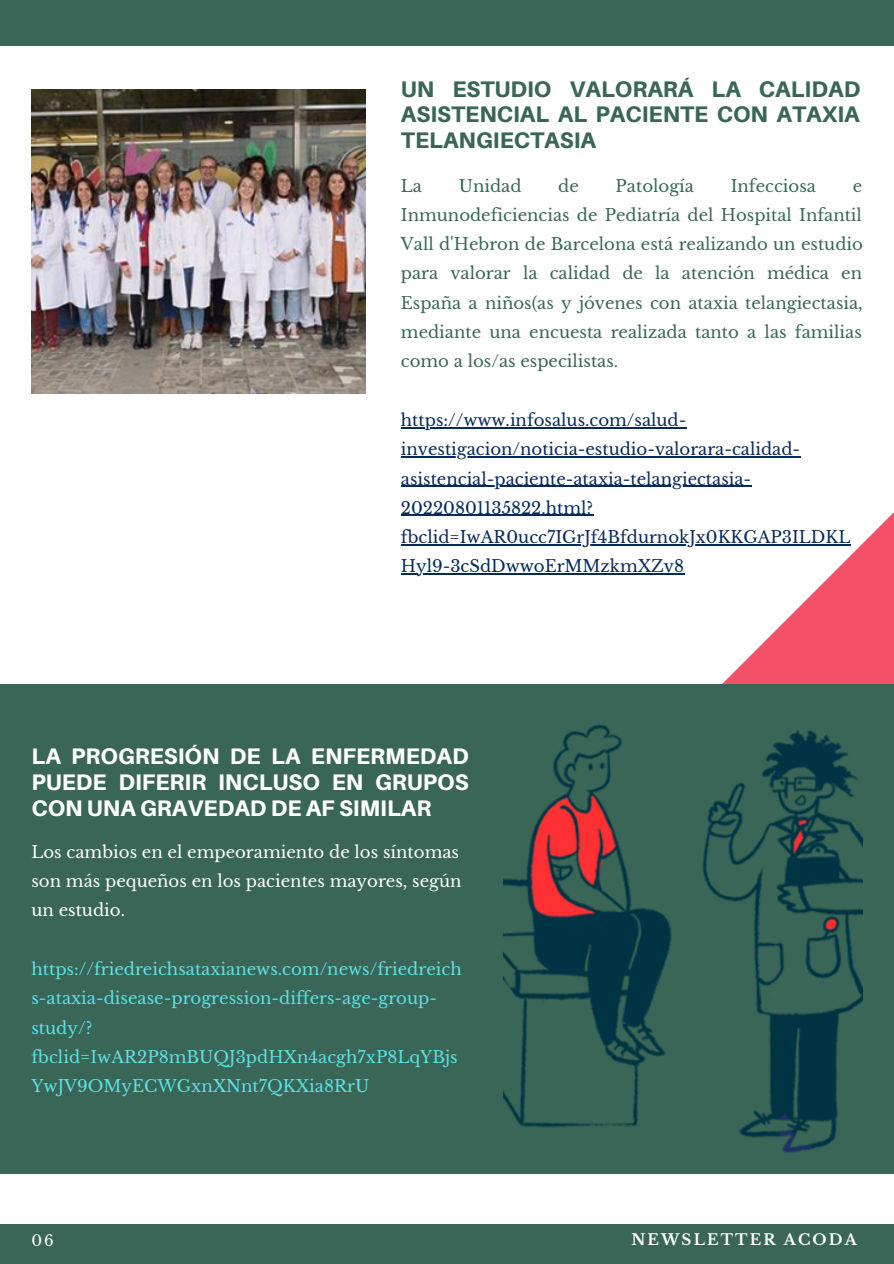
<style>
.page{position:relative;width:894px;height:1264px;background:#fff}
.page>*{position:absolute;margin:0;border:0;box-sizing:border-box;transform-origin:0 0}
.t1{font:800 22.5px/26px "Aileron";color:#fff;text-align:justify}
.t2{font:800 22.5px/26px "Aileron";color:#396656;text-align:justify}
.t3{font:16.5px/29.2px "Libre Baskerville";color:#396656;text-align:justify}
.t4{font:16.5px/29.2px "Libre Baskerville";color:#08295b}
.t5{font:16.5px/29.2px "Libre Baskerville";color:#5ce1e6}
.t6{font:16.5px/29.2px "Libre Baskerville";color:#fff}
.t7{font:700 15px "Libre Baskerville";letter-spacing:.14em;color:#fff}
.t8{font:15px "Libre Baskerville";color:#fff}
</style>
<div class="page">
<svg style="left:574px;top:427px;width:319px;height:257px"></svg>
<div style="left:0;top:684px;width:893px;height:488px;background:#396656"></div>
<div style="left:0;top:1224px;width:893px;height:39px;background:#396656"></div>
<div style="left:0;top:0;width:893px;height:45px;background:#396656"></div>
<img style="left:503px;top:725px;width:359px;height:428px">
<hr style="left:401px;top:427px;width:285px;height:1px;background:#08295b">
<hr style="left:401px;top:456px;width:399px;height:1px;background:#08295b">
<hr style="left:401px;top:485px;width:350px;height:2px;background:#08295b">
<hr style="left:401px;top:515px;width:192px;height:1px;background:#08295b">
<hr style="left:401px;top:544px;width:449px;height:1px;background:#08295b">
<hr style="left:401px;top:573px;width:282px;height:1px;background:#08295b">
<img style="left:31px;top:89px;width:334px;height:304px">
<h1 class="t2" style="left:401px;top:75px;width:460px">UN ESTUDIO VALORARÁ LA CALIDAD ASISTENCIAL AL PACIENTE CON ATAXIA TELANGIECTASIA</h1>
<p class="t3" style="left:401px;top:171px;width:23px">La</p>
<p class="t3" style="left:458px;top:171px;width:64px">Unidad</p>
<p class="t3" style="left:558px;top:171px;width:22px">de</p>
<p class="t3" style="left:615px;top:171px;width:80px">Patología</p>
<p class="t3" style="left:730px;top:171px;width:87px">Infecciosa</p>
<p class="t3" style="left:401px;top:171px;width:463px;text-indent:451px">e Inmunodeficiencias de Pediatría del Hospital Infantil Vall d'Hebron de Barcelona está realizando un estudio para valorar la calidad de la atención médica en España a niños(as y jóvenes con ataxia telangiectasia, mediante una encuesta realizada tanto a las familias como a los/as especilistas.</p>
<p class="t4" style="left:401px;top:405px;width:451px">https://www.infosalus.com/salud&shy;investigacion/noticia-estudio-valorara-calidad&shy;asistencial-paciente-ataxia-telangiectasia-20220801135822.html? fbclid=IwAR0ucc7IGrJf4BfdurnokJx0KKGAP3ILDKL Hyl9-3cSdDwwoErMMzkmXZv8</p>
<h1 class="t1" style="left:31px;top:742px;width:438px">LA PROGRESIÓN DE LA ENFERMEDAD PUEDE DIFERIR INCLUSO EN GRUPOS CON UNA GRAVEDAD DE AF SIMILAR</h1>
<p class="t6" style="left:31px;top:837px;width:431px">Los cambios en el empeoramiento de los síntomas son más pequeños en los pacientes mayores, según un estudio.</p>
<p class="t5" style="left:31px;top:954px;width:431px">https://friedreichsataxianews.com/news/friedreich s-ataxia-disease-progression-differs-age-group&shy;study/? fbclid=IwAR2P8mBUQJ3pdHXn4acgh7xP8LqYBjs YwJV9OMyECWGxnXNnt7QKXia8RrU</p>
<p class="t8" style="left:31px;top:1231px;width:24px">06</p>
<p class="t7" style="left:631px;top:1230px;width:227px">NEWSLETTER ACODA</p>
</div>
